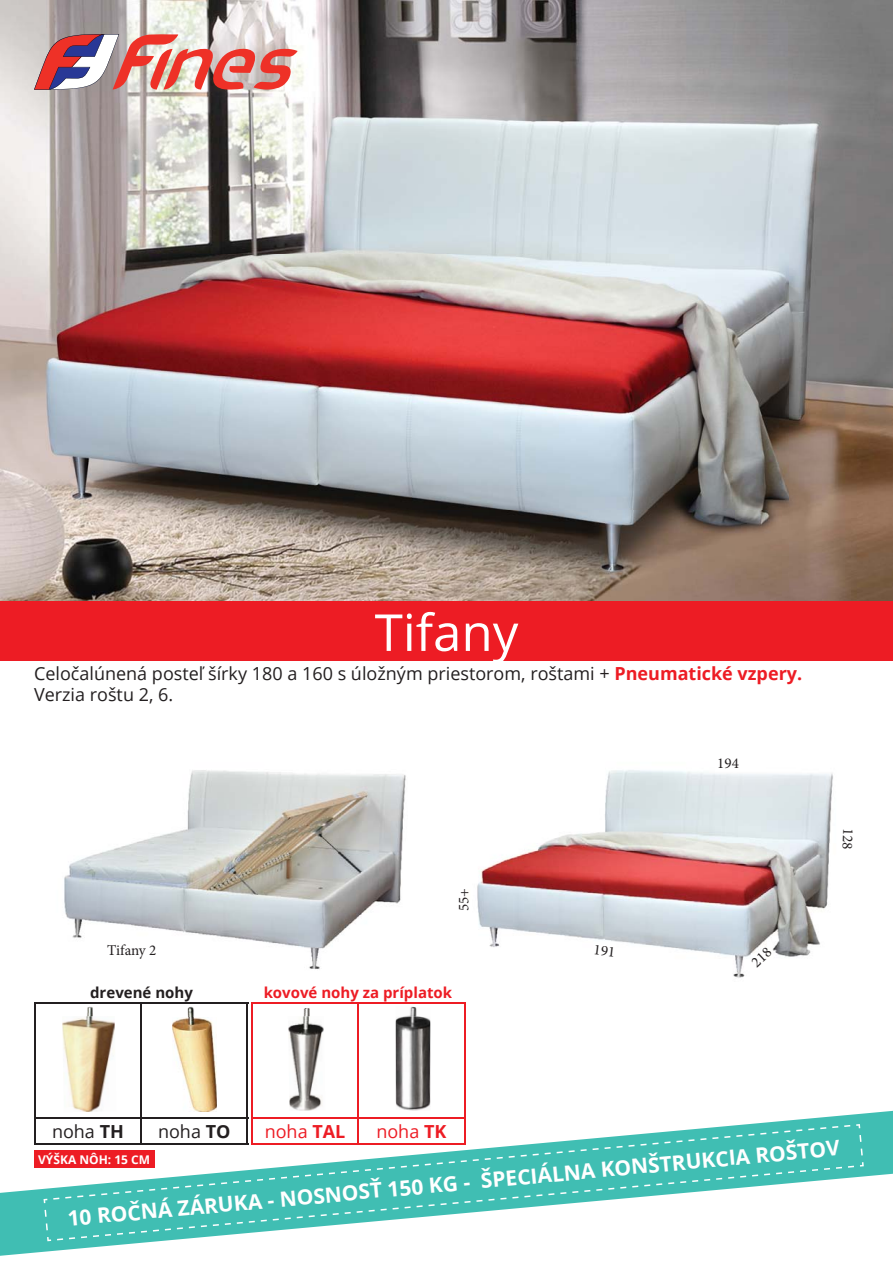
<style>
.page{position:relative;width:893px;height:1263px;background:#fff}
.page>*{position:absolute;margin:0;border:0;box-sizing:border-box;transform-origin:0 0}
.t1{font:51px "Open Sans";color:#fff}
.t2{font:700 21px "Open Sans";color:#fff}
.t3{font:18px/21px "Open Sans";color:#231f20}
.t4{font:18px "Open Sans";color:#ed1c24}
.t5{font:700 15px "Open Sans";color:#ed1c24}
.t6{font:15px "Minion Pro";color:#231f20}
.t7{font:700 15px "Open Sans";color:#231f20}
.t8{font:700 12px "Open Sans";color:#fff}
.s1{font-weight:700;color:#ed1c24}
.s2{font-weight:700}
</style>
<div class="page">
<img style="left:0;top:0;width:893px;height:602px">
<div style="left:0;top:602px;width:893px;height:59px;background:#ed1c24"></div>
<svg style="left:34px;top:34px;width:264px;height:56px;background:#d19191"></svg>
<img style="left:465px;top:770px;width:368px;height:233px">
<img style="left:36px;top:770px;width:401px;height:246px">
<svg style="left:0;top:1090px;width:893px;height:166px"></svg>
<svg style="left:44px;top:1124px;width:820px;height:117px;fill:#40beb3"></svg>
<hr style="left:34px;top:1002px;width:107px;height:1px;background:#231f20">
<hr style="left:34px;top:1003px;width:2px;height:115px;background:#231f20">
<hr style="left:141px;top:1002px;width:107px;height:1px;background:#231f20">
<hr style="left:140px;top:1003px;width:2px;height:115px;background:#231f20">
<hr style="left:34px;top:1118px;width:107px;height:1px;background:#231f20">
<hr style="left:34px;top:1119px;width:2px;height:24px;background:#231f20">
<hr style="left:141px;top:1118px;width:107px;height:1px;background:#231f20">
<hr style="left:140px;top:1119px;width:2px;height:24px;background:#231f20">
<hr style="left:34px;top:1143px;width:214px;height:2px;background:#231f20">
<hr style="left:251px;top:1002px;width:107px;height:1px;background:#ed1c24">
<hr style="left:251px;top:1003px;width:2px;height:115px;background:#ed1c24">
<hr style="left:358px;top:1002px;width:107px;height:1px;background:#ed1c24">
<hr style="left:357px;top:1003px;width:2px;height:115px;background:#ed1c24">
<hr style="left:464px;top:1003px;width:1px;height:115px;background:#ed1c24">
<hr style="left:251px;top:1118px;width:107px;height:1px;background:#ed1c24">
<hr style="left:251px;top:1119px;width:2px;height:24px;background:#ed1c24">
<hr style="left:358px;top:1118px;width:107px;height:1px;background:#ed1c24">
<hr style="left:357px;top:1119px;width:2px;height:24px;background:#ed1c24">
<svg style="left:464px;top:1119px;width:1px;height:24px"></svg>
<hr style="left:251px;top:1143px;width:214px;height:2px;background:#ed1c24">
<hr style="left:247px;top:1003px;width:1px;height:115px;background:#231f20">
<svg style="left:247px;top:1119px;width:1px;height:24px"></svg>
<img style="left:288px;top:1008px;width:37px;height:103px">
<img style="left:62px;top:1006px;width:54px;height:106px">
<img style="left:172px;top:1007px;width:45px;height:104px">
<img style="left:396px;top:1006px;width:34px;height:105px">
<div style="left:34px;top:1150px;width:120px;height:18px;background:#ed1c24"></div>
<svg style="left:595px;top:945px;width:19px;height:12px"></svg>
<svg style="left:751px;top:947px;width:21px;height:21px"></svg>
<h1 class="t1" style="left:375px;top:596px;width:145px">Tifany</h1>
<p class="t3" style="left:34px;top:662px;width:770px">Celočalúnená posteľ šírky 180 a 160 s úložným priestorom, roštami + <span class="s1">Pneumatické vzpery.<br></span>Verzia roštu 2, 6.</p>
<p class="t6" style="left:107px;top:944px;width:51px">Tifany 2</p>
<p class="t6" style="left:458px;top:911px;width:25px;rotate:-90deg">55+</p>
<p class="t7" style="left:90px;top:982px;width:104px">drevené nohy</p>
<p class="t5" style="left:264px;top:982px;width:190px">kovové nohy za príplatok</p>
<p class="t6" style="left:717px;top:757px;width:23px">194</p>
<p class="t3" style="left:52px;top:1121px;width:73px">noha <span class="s2">TH</span></p>
<p class="t3" style="left:158px;top:1121px;width:74px">noha <span class="s2">TO</span></p>
<p class="t4" style="left:265px;top:1119px;width:82px">noha <span class="s2">TAL</span></p>
<p class="t4" style="left:376px;top:1119px;width:72px">noha <span class="s2">TK</span></p>
<p class="t2" style="left:66px;top:1202px;width:777px;rotate:-5deg">10 ROČNÁ ZÁRUKA - NOSNOSŤ 150 KG - ŠPECIÁLNA KONŠTRUKCIA ROŠTOV</p>
<p class="t8" style="left:38px;top:1151px;width:114px">VÝŠKA NÔH: 15 CM</p>
</div>
